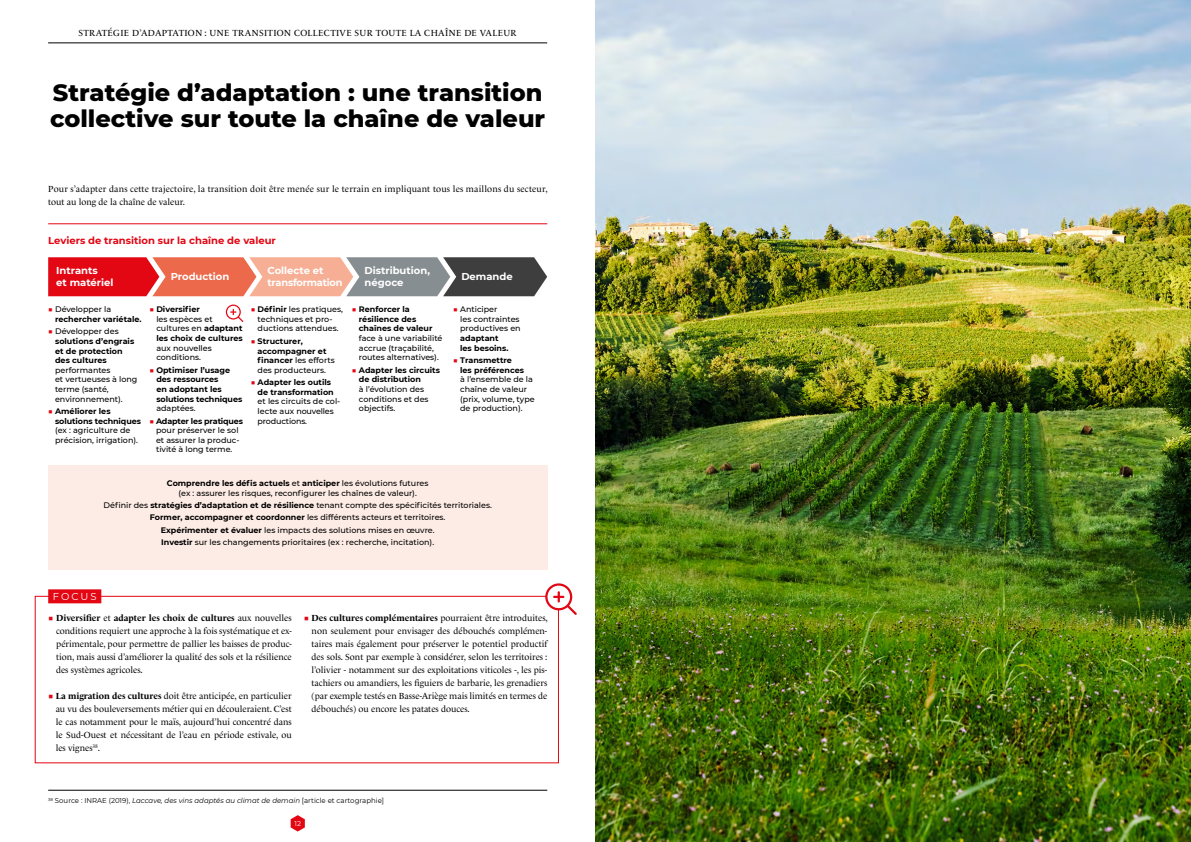
<style>
.page{position:relative;width:1191px;height:842px;background:#fff}
.page>*{position:absolute;margin:0;border:0;box-sizing:border-box;transform-origin:0 0}
.t1{font:800 24px/26px "Montserrat";color:#000}
.t2{font:700 10px/12px "Montserrat";color:#fff}
.t3{font:700 10px "Montserrat";color:#e30613}
.t4{font:700 10px/12px "Montserrat";letter-spacing:-.02em;color:#fff}
.t5{font:10px "Montserrat";letter-spacing:.2em;color:#fff}
.t6{font:9px/13px "Le Monde Livre Std";color:#000;text-align:justify}
.t7{font:9px/13px "Le Monde Livre Std";letter-spacing:.02em;color:#000}
.t8{font:9px "Le Monde Livre Std";letter-spacing:.03em;color:#000}
.t9{font:500 8px/9.6px "Montserrat";color:#000}
.t10{font:700 8px/9.6px "Montserrat";color:#000}
.t11{font:7px "Montserrat";color:#000}
.t12{font:7px "Montserrat";color:#fff}
.s1{font-weight:500;color:#e30613}
.s2{font-weight:500}
.s3{color:#e30613}
.s4{font-weight:700}
.s5{font-family:"Montserrat";font-weight:600;color:#e30613}
.s6{font-style:italic}
</style>
<div class="page">
<svg style="left:291px;top:815px;width:14px;height:16px"></svg>
<div style="left:35px;top:596px;width:524px;height:167px;border:1px solid #e30613"></div>
<div style="left:48px;top:465px;width:499px;height:104px;background:#fdece5"></div>
<hr style="left:48px;top:43px;width:499px;height:1px;background:#000">
<hr style="left:48px;top:224px;width:499px;height:1px;background:#e30613">
<svg style="left:48px;top:257px;width:499px;height:39px;background:#bb6a63"></svg>
<hr style="left:48px;top:790px;width:499px;height:1px;background:#000">
<div style="left:48px;top:589px;width:53px;height:14px;background:#e30613"></div>
<svg style="left:545px;top:583px;width:32px;height:32px"></svg>
<img style="left:595px;top:0;width:596px;height:842px">
<svg style="left:226px;top:305px;width:17px;height:17px"></svg>
<p class="t8" style="left:79px;top:28px;width:440px">STRATÉGIE D’ADAPTATION : UNE TRANSITION COLLECTIVE SUR TOUTE LA CHAÎNE DE VALEUR</p>
<h1 class="t1" style="left:50px;top:78px;width:496px">Stratégie d’adaptation : une transition collective sur toute la chaîne de valeur</h1>
<p class="t7" style="left:48px;top:182px;width:501px">Pour s’adapter dans cette trajectoire, la transition doit être menée sur le terrain en impliquant tous les maillons du secteur, tout au long de la chaîne de valeur.</p>
<p class="t3" style="left:48px;top:233px;width:229px">Leviers de transition sur la chaîne de valeur</p>
<p class="t4" style="left:267px;top:264px;width:76px">Collecte et transformation</p>
<p class="t2" style="left:364px;top:264px;width:67px">Distribution, négoce</p>
<p class="t2" style="left:56px;top:264px;width:59px">Intrants<br>et matériel</p>
<p class="t10" style="left:55px;top:304px;width:88px;text-indent:-7px"><span class="s1">■</span> <span class="s2">Développer la </span>rechercher variétale.</p>
<p class="t10" style="left:55px;top:326px;width:81px;text-indent:-7px"><span class="s1">■</span> <span class="s2">Développer des </span>solutions d’engrais et de protection des cultures</p>
<p class="t9" style="left:55px;top:365px;width:84px">performantes<br>et vertueuses à long terme (santé, environnement).</p>
<p class="t10" style="left:55px;top:406px;width:87px;text-indent:-7px"><span class="s1">■</span> Améliorer les solutions techniques</p>
<p class="t9" style="left:55px;top:425px;width:84px">(ex : agriculture de précision, irrigation).</p>
<p class="t2" style="left:171px;top:270px;width:60px">Production</p>
<p class="t2" style="left:461px;top:270px;width:53px">Demande</p>
<p class="t9" style="left:251px;top:304px;width:94px;text-align:center"><span class="s3">■</span> <span class="s4">Définir</span> les pratiques, techniques et pro&shy;ductions attendues.</p>
<p class="t10" style="left:258px;top:336px;width:79px;text-indent:-7px"><span class="s1">■</span> Structurer, accompagner et financer <span class="s2">les efforts des producteurs.</span></p>
<p class="t10" style="left:258px;top:377px;width:78px;text-indent:-7px"><span class="s1">■</span> Adapter les outils de transformation</p>
<p class="t9" style="left:258px;top:396px;width:84px">et les circuits de col&shy;lecte aux nouvelles productions.</p>
<p class="t10" style="left:156px;top:304px;width:88px;text-indent:-7px"><span class="s1">■</span> Diversifier<br><span class="s2">les espèces et cultures en</span> adaptant les choix de cultures</p>
<p class="t9" style="left:156px;top:343px;width:57px">aux nouvelles conditions.</p>
<p class="t10" style="left:156px;top:365px;width:87px;text-indent:-7px"><span class="s1">■</span> Optimiser l’usage des ressources<br>en adoptant les solutions techniques</p>
<p class="t9" style="left:156px;top:403px;width:41px">adaptées.</p>
<p class="t9" style="left:149px;top:416px;width:95px;text-align:center"><span class="s3">■</span> <span class="s4">Adapter les pratiques </span>pour préserver le sol<br>et assurer la produc&shy;tivité à long terme.</p>
<p class="t9" style="left:460px;top:304px;width:62px;text-indent:-7px"><span class="s3">■</span> Anticiper<br>les contraintes productives en</p>
<p class="t10" style="left:460px;top:333px;width:50px">adaptant les besoins.</p>
<p class="t10" style="left:460px;top:355px;width:65px;text-indent:-7px"><span class="s1">■</span> Transmettre les préférences</p>
<p class="t9" style="left:460px;top:374px;width:76px">à l’ensemble de la chaîne de valeur (prix, volume, type de production).</p>
<p class="t10" style="left:359px;top:304px;width:75px;text-indent:-7px"><span class="s1">■</span> Renforcer la résilience des chaînes de valeur</p>
<p class="t9" style="left:359px;top:333px;width:85px">face à une variabilité accrue (traçabilité, routes alternatives).</p>
<p class="t10" style="left:359px;top:365px;width:83px;text-indent:-7px"><span class="s1">■</span> Adapter les circuits de distribution</p>
<p class="t9" style="left:359px;top:384px;width:71px">à l’évolution des conditions et des objectifs.</p>
<p class="t9" style="left:167px;top:478px;width:263px;text-align:center"><span class="s4">Comprendre les défis actuels</span> et <span class="s4">anticiper</span> les évolutions futures (ex : assurer les risques, reconfigurer les chaînes de valeur).</p>
<p class="t9" style="left:103px;top:499px;width:390px;line-height:12.4px;text-align:center">Définir des <span class="s4">stratégies d’adaptation et de résilience</span> tenant compte des spécificités territoriales.<br><span class="s4">Former, accompagner et coordonner</span> les différents acteurs et territoires.<br><span class="s4">Expérimenter et évaluer</span> les impacts des solutions mises en œuvre.<br><span class="s4">Investir</span> sur les changements prioritaires (ex : recherche, incitation).</p>
<p class="t5" style="left:53px;top:590px;width:45px">FOCUS</p>
<p class="t6" style="left:56px;top:611px;width:237px;text-indent:-8px"><span class="s5">■</span> <span class="s4">Diversifier</span> et <span class="s4">adapter les choix de cultures</span> aux nouvelles conditions requiert une approche à la fois systématique et ex&shy;périmentale, pour permettre de pallier les baisses de produc&shy;tion, mais aussi d’améliorer la qualité des sols et la résilience des systèmes agricoles.</p>
<p class="t6" style="left:56px;top:689px;width:237px;text-indent:-8px"><span class="s5">■</span> <span class="s4">La migration des cultures</span> doit être anticipée, en particulier au vu des bouleversements métier qui en découleraient. C’est le cas notamment pour le maïs, aujourd’hui concentré dans le Sud-Ouest et nécessitant de l’eau en période estivale, ou les vignes<sup>38</sup>.</p>
<p class="t6" style="left:312px;top:611px;width:238px;text-indent:-8px"><span class="s5">■</span> <span class="s4">Des cultures complémentaires</span> pourraient être introduites, non seulement pour envisager des débouchés complémen&shy;taires mais également pour préserver le potentiel productif des sols. Sont par exemple à considérer, selon les territoires : l’olivier - notamment sur des exploitations viticoles -, les pis&shy;tachiers ou amandiers, les figuiers de barbarie, les grenadiers (par exemple testés en Basse-Ariège mais limités en termes de débouchés) ou encore les patates douces.</p>
<p class="t11" style="left:48px;top:796px;width:337px"><sup>38</sup> Source : INRAE (2019), <span class="s6">Laccave, des vins adaptés au climat de demain</span> [article et cartographie]</p>
<p class="t12" style="left:294px;top:819px;width:8px">12</p>
</div>
